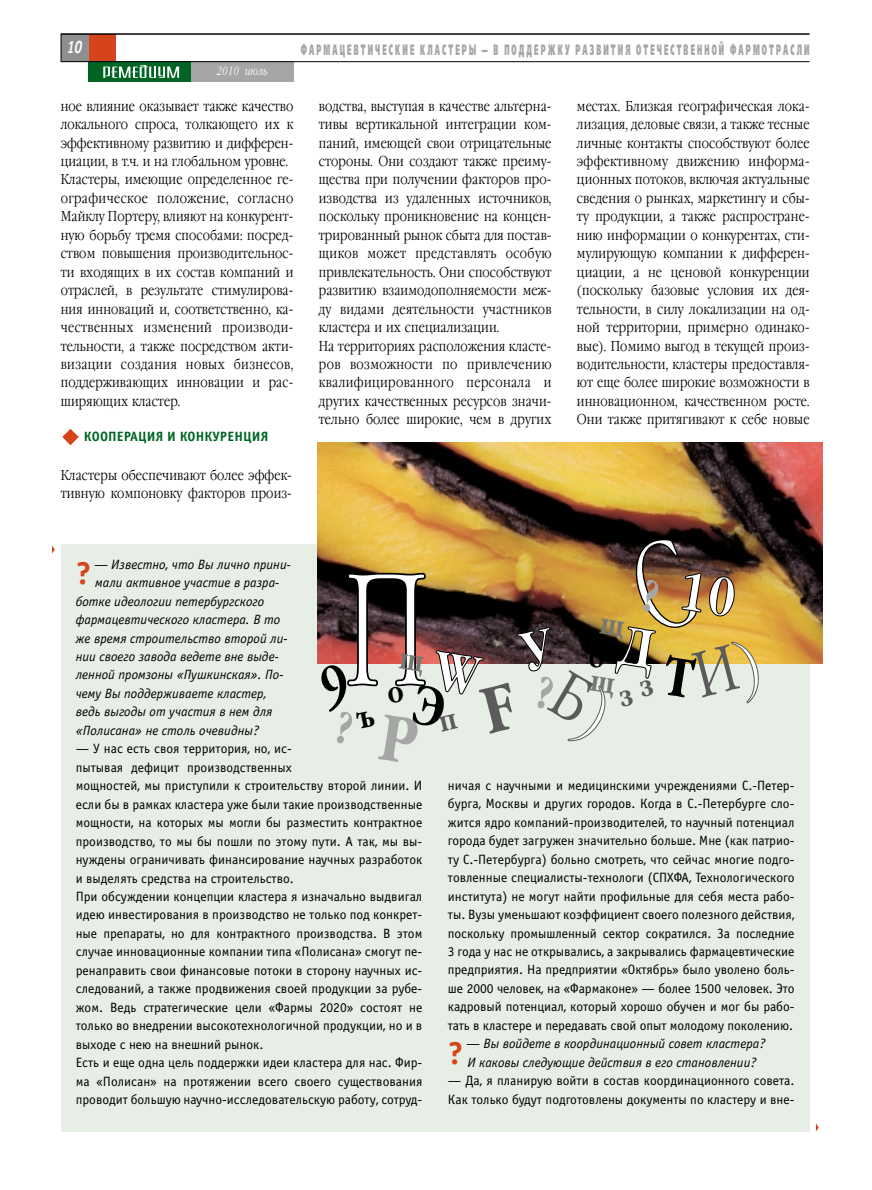
<style>
.page{position:relative;width:872px;height:1190px;background:#fff}
.page>*{position:absolute;margin:0;border:0;box-sizing:border-box;transform-origin:0 0}
.t1{font:300 159.45px "Garamond Narrow C";color:#fff;scale:.8 1}
.t2{font:700 31.65px "Officina Sans C";color:#d6441b}
.t3{font:italic 700 18px "Officina Sans C";color:#fff;scale:.78 1}
.t4{font:15px "Free Set Black C";letter-spacing:.335em;color:#a6a6a6;scale:.42 1}
.t5{font:300 14.25px/18.5px "Garamond Narrow C";letter-spacing:.01em;color:#000}
.t6{font:13.5px/18.5px "Officina Sans C";color:#000}
.t7{font:italic 13.5px/18.5px "Officina Sans C";color:#000}
.t8{font:700 13.5px "Officina Sans C";letter-spacing:.01em;color:#006522}
.t9{font:italic 300 12px "Garamond Narrow C";letter-spacing:.015em;color:#fff;scale:.87 1}
</style>
<div class="page">
<div style="left:88px;top:34px;width:28px;height:28px;background:#d6441b"></div>
<div style="left:88px;top:62px;width:103px;height:20px;background:#006522"></div>
<svg style="left:103px;top:65px;width:76px;height:13px"></svg>
<div style="left:61px;top:34px;width:27px;height:28px;background:#8f8f8f"></div>
<svg style="left:61px;top:35px;width:1px;height:26px"></svg>
<hr style="left:61px;top:33px;width:748px;height:2px;background:#000">
<div style="left:191px;top:62px;width:102px;height:20px;background:#a6a6a6"></div>
<svg style="left:62px;top:429px;width:17px;height:16px"></svg>
<hr style="left:61px;top:61px;width:748px;height:1px;background:#000">
<div style="left:61px;top:544px;width:748px;height:587px;background:#e7eee6"></div>
<img style="left:317px;top:442px;width:505px;height:222px">
<svg style="left:52px;top:545px;width:3px;height:8px"></svg>
<svg style="left:815px;top:1123px;width:3px;height:8px"></svg>
<img style="left:319px;top:535px;width:445px;height:129px">
<h3 class="t3" style="left:67px;top:41px;width:21px">10</h3>
<p class="t4" style="left:301px;top:44px;width:1212px">ФАРМАЦЕВТИЧЕСКИЕ КЛАСТЕРЫ — В ПОДДЕРЖКУ РАЗВИТИЯ ОТЕЧЕСТВЕННОЙ ФАРМОТРАСЛИ</p>
<p class="t9" style="left:217px;top:66px;width:60px">2010 июль</p>
<p class="t5" style="left:61px;top:98px;width:234px">ное влияние оказывает также качество локального спроса, толкающего их к эффективному развитию и дифферен&shy;циации, в т.ч. и на глобальном уровне.<br>Кластеры, имеющие определенное ге&shy;ографическое положение, согласно Майклу Портеру, влияют на конкурент&shy;ную борьбу тремя способами: посред&shy;ством повышения производительнос&shy;ти входящих в их состав компаний и отраслей, в результате стимулирова&shy;ния инноваций и, соответственно, ка&shy;чественных изменений производи&shy;тельности, а также посредством акти&shy;визации создания новых бизнесов, поддерживающих инновации и рас&shy;ширяющих кластер.</p>
<p class="t8" style="left:84px;top:432px;width:186px">КООПЕРАЦИЯ И КОНКУРЕНЦИЯ</p>
<p class="t5" style="left:61px;top:467px;width:232px">Кластеры обеспечивают более эффек&shy;тивную компоновку факторов произ-</p>
<p class="t5" style="left:319px;top:98px;width:234px">водства, выступая в качестве альтерна&shy;тивы вертикальной интеграции ком&shy;паний, имеющей свои отрицательные стороны. Они создают также преиму&shy;щества при получении факторов про&shy;изводства из удаленных источников, поскольку проникновение на концен&shy;трированный рынок сбыта для постав&shy;щиков может представлять особую привлекательность. Они способствуют развитию взаимодополняемости меж&shy;ду видами деятельности участников кластера и их специализации.<br>На территориях расположения класте&shy;ров возможности по привлечению квалифицированного персонала и других качественных ресурсов значи&shy;тельно более широкие, чем в других</p>
<p class="t5" style="left:577px;top:98px;width:234px;text-align:justify">местах. Близкая географическая лока&shy;лизация, деловые связи, а также тесные личные контакты способствуют более эффективному движению информа&shy;ционных потоков, включая актуальные сведения о рынках, маркетингу и сбы&shy;ту продукции, а также распростране&shy;нию информации о конкурентах, сти&shy;мулирующую компании к дифферен&shy;циации, а не ценовой конкуренции (поскольку базовые условия их дея&shy;тельности, в силу локализации на од&shy;ной территории, примерно одинако&shy;вые). Помимо выгод в текущей произ&shy;водительности, кластеры предоставля&shy;ют еще более широкие возможности в инновационном, качественном росте.<br>Они также притягивают к себе новые</p>
<p class="t7" style="left:94px;top:556px;width:198px">— Известно, что Вы лично прини-</p>
<p class="t7" style="left:95px;top:575px;width:185px">мали активное участие в разра-</p>
<p class="t7" style="left:76px;top:593px;width:190px">ботке идеологии петербургского</p>
<p class="t7" style="left:76px;top:611px;width:206px">фармацевтического кластера. В то</p>
<p class="t7" style="left:76px;top:630px;width:213px">же время строительство второй ли-</p>
<p class="t7" style="left:76px;top:648px;width:204px">нии своего завода ведете вне выде-</p>
<p class="t7" style="left:76px;top:667px;width:209px">ленной промзоны «Пушкинская». По-</p>
<p class="t7" style="left:76px;top:685px;width:192px">чему Вы поддерживаете кластер,</p>
<p class="t7" style="left:76px;top:704px;width:198px">ведь выгоды от участия в нем для</p>
<p class="t7" style="left:76px;top:722px;width:185px">«Полисана» не столь очевидны?</p>
<p class="t6" style="left:76px;top:741px;width:348px">— У нас есть своя территория, но, ис-<br>пытывая дефицит производственных<br>мощностей, мы приступили к строительству второй линии. И если бы в рамках кластера уже были такие производственные мощности, на которых мы могли бы разместить контрактное производство, то мы бы пошли по этому пути. А так, мы вы&shy;нуждены ограничивать финансирование научных разработок и выделять средства на строительство.<br>При обсуждении концепции кластера я изначально выдвигал идею инвестирования в производство не только под конкрет&shy;ные препараты, но для контрактного производства. В этом случае инновационные компании типа «Полисана» смогут пе&shy;ренаправить свои финансовые потоки в сторону научных ис&shy;следований, а также продвижения своей продукции за рубе&shy;жом. Ведь стратегические цели «Фармы 2020» состоят не только во внедрении высокотехнологичной продукции, но и в выходе с нею на внешний рынок.<br>Есть и еще одна цель поддержки идеи кластера для нас. Фир&shy;ма «Полисан» на протяжении всего своего существования проводит большую научно-исследовательскую работу, сотруд-</p>
<h2 class="t2" style="left:76px;top:562px;width:17px">?</h2>
<h1 class="t1" style="left:344px;top:575px;width:106px">П</h1>
<p class="t6" style="left:448px;top:777px;width:348px;text-align:justify">ничая с научными и медицинскими учреждениями С.-Петер&shy;бурга, Москвы и других городов. Когда в С.-Петербурге сло&shy;жится ядро компаний-производителей, то научный потенциал города будет загружен значительно больше. Мне (как патрио&shy;ту С.-Петербурга) больно смотреть, что сейчас многие подго&shy;товленные специалисты-технологи (СПХФА, Технологического института) не могут найти профильные для себя места рабо&shy;ты. Вузы уменьшают коэффициент своего полезного действия, поскольку промышленный сектор сократился. За последние 3 года у нас не открывались, а закрывались фармацевтические предприятия. На предприятии «Октябрь» было уволено боль&shy;ше 2000 человек, на «Фармаконе» — более 1500 человек. Это кадровый потенциал, который хорошо обучен и мог бы рабо&shy;тать в кластере и передавать свой опыт молодому поколению.</p>
<p class="t7" style="left:466px;top:1035px;width:300px">— Вы войдете в координационный совет кластера?<br>И каковы следующие действия в его становлении?</p>
<p class="t6" style="left:448px;top:1072px;width:348px">— Да, я планирую войти в состав координационного совета.<br>Как только будут подготовлены документы по кластеру и вне-</p>
<h2 class="t2" style="left:448px;top:1042px;width:17px">?</h2>
</div>
